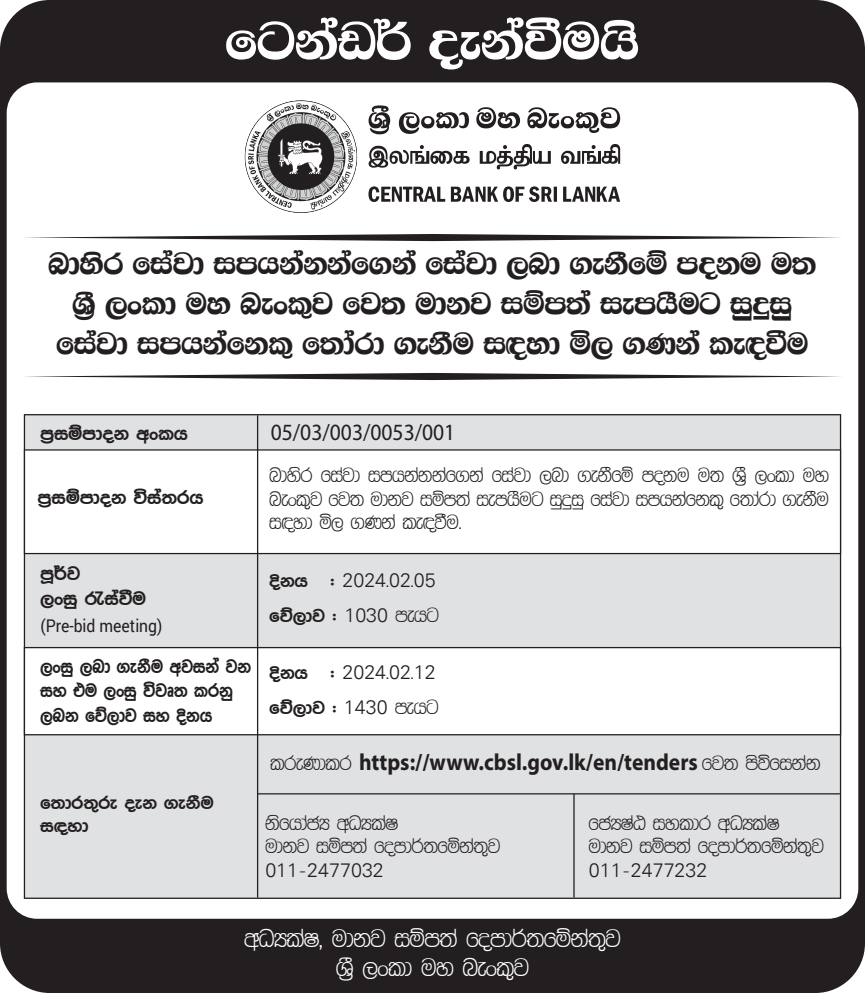
<style>
.page{position:relative;width:865px;height:993px;background:#fff}
.page>*{position:absolute;margin:0;border:0;box-sizing:border-box;transform-origin:0 0}
.t1{font:57px "FM Samanthax";color:#fff}
.t2{font:32.5px/40px "FM Samanthax";color:#231f20;text-align:right}
.t3{font:24.25px/29px "FM Rashmeex";color:#fff;text-align:center}
.t4{font:700 23.25px "Myriad Pro";color:#231f20;scale:.92 1}
.t5{font:23.25px "Myriad Pro";color:#231f20;scale:.92 1}
.t6{font:20.5px/24.8px "FM Ganganeex";color:#231f20;scale:.89 1}
.t7{font:20.5px/24.8px "FM Ganganeex";color:#231f20}
.t8{font:19.75px/23.5px "FM Rashmeex";color:#231f20}
.t9{font:19.75px/23.5px "FM Ganganeex";color:#231f20}
.t10{font:17.5px "Roboto";color:#231f20;scale:.9 1}
.s1{font-family:"FM Ganganeex"}
.s2{font-family:"FM Rashmeex";font-weight:400;font-size:19.75px}
</style>
<div class="page">
<div style="left:0;top:0;width:865px;height:992px;background:#231f20;border-radius:50px"></div>
<div style="left:7px;top:82px;width:851px;height:836px;background:#fff;border-radius:30px"></div>
<svg style="left:244px;top:100px;width:376px;height:113px"></svg>
<svg style="left:25px;top:373px;width:815px;height:7px"></svg>
<svg style="left:25px;top:234px;width:815px;height:7px"></svg>
<div style="left:24px;top:414px;width:817px;height:484px;background:#e0e1e3"></div>
<svg style="left:24px;top:449px;width:817px;height:105px"></svg>
<svg style="left:24px;top:646px;width:817px;height:89px"></svg>
<hr style="left:257px;top:415px;width:1px;height:482px;background:#231f20">
<hr style="left:573px;top:793px;width:1px;height:104px;background:#231f20">
<hr style="left:257px;top:793px;width:582px;height:1px;background:#231f20">
<h1 class="t1" style="left:225px;top:13px;width:450px">fgkav¾ oekaùuhs</h1>
<h2 class="t2" style="left:48px;top:244px;width:769px">ndysr fiajd imhkakkaf.ka fiajd ,nd .ekSfï moku u;<br>Y%S,xld uy nexl=j fj; udkj iïm;a iemhSug iqÿiq fiajd imhkafkl= f;dard .ekSu i|yd ñ, .Kka le|ùu</h2>
<p class="t7" style="left:40px;top:421px;width:149px">m%iïmdok wxlh</p>
<p class="t5" style="left:271px;top:418px;width:202px">05/03/003/0053/001</p>
<p class="t7" style="left:38px;top:484px;width:167px">m%iïmdok úia;rh</p>
<p class="t7" style="left:40px;top:561px;width:107px">mQ¾j ,xiq/iaùu</p>
<p class="t10" style="left:40px;top:613px;width:137px">(Pre-bid meeting)</p>
<p class="t6" style="left:40px;top:654px;width:238px">,xiq,nd .ekSu wjika jk iy tu ,xiqújD; lrkq ,nk fõ,dj iy Èkh</p>
<p class="t9" style="left:40px;top:790px;width:175px">f;dr;=re oek .ekSu i|yd</p>
<p class="t8" style="left:269px;top:463px;width:561px;text-align:justify">NDYSR FIAJD IMHKAKKAF.KA FIAJD ,ND .EKSFÏ MOKU U; Y%S,XLD UY NEXL=J FJ; UDKJ IÏM;A IEMHSUG IQŸIQFIAJD IMHKAFKL= F;DARD .EKSU I|YD Ñ, .KKA LE|ÙU'</p>
<p class="t8" style="left:269px;top:562px;width:171px;line-height:34.8px"><span class="s1">Èkh (</span> 2024'02'05 <span class="s1">fõ,dj (</span> 1030 MEHG</p>
<p class="t8" style="left:269px;top:655px;width:170px;line-height:34.8px"><span class="s1">Èkh (</span> 2024'02'12 <span class="s1">fõ,dj (</span> 1430 MEHG</p>
<p class="t4" style="left:270px;top:747px;width:599px"><span class="s2">LREKDLR</span> https://www.cbsl.gov.lk/en/tenders <span class="s2">FJ; MSÚFIKAK</span></p>
<p class="t8" style="left:265px;top:810px;width:236px">KSFHDACH WOHLAI<br>UDKJ IÏM;A FOMD¾;FÏKA;=J<br>011-2477032</p>
<p class="t8" style="left:589px;top:810px;width:236px">FCHIAG IYLDR WOHLAI<br>UDKJ IÏM;A FOMD¾;FÏKA;=J<br>011-2477232</p>
<p class="t3" style="left:244px;top:923px;width:378px">WOHLAI" UDKJ IÏM;A FOMD¾;FÏKA;=J<br>Y%S,XLD UY NEXL=J</p>
</div>
